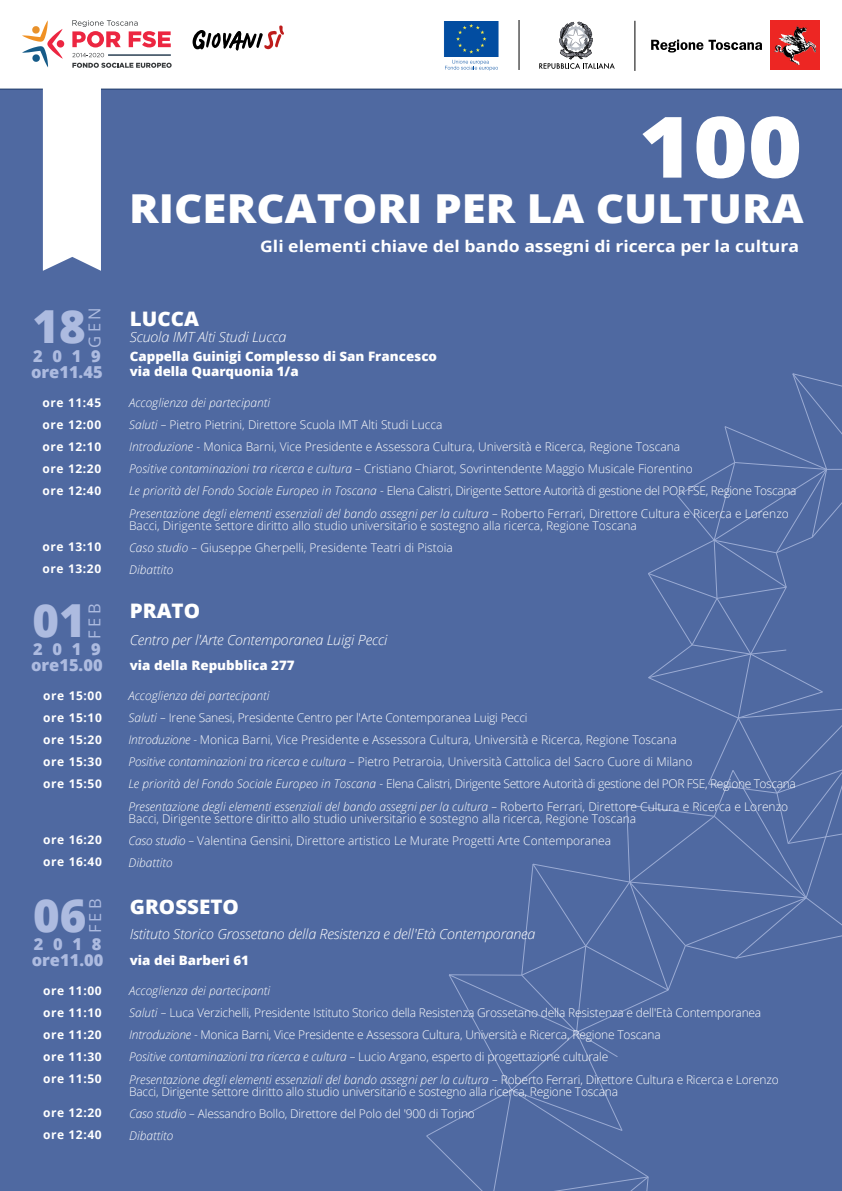
<style>
.page{position:relative;width:842px;height:1191px;background:#fff}
.page>*{position:absolute;margin:0;border:0;box-sizing:border-box;transform-origin:0 0}
.t1{font:800 84.7px "Open Sans";color:#fff;scale:1.1 1}
.t2{font:800 45.5px "Open Sans";color:#adbbe0}
.t3{font:800 39.9px "Open Sans";color:#fff;scale:1.1 1}
.t4{font:800 20px "Open Sans";color:#fff}
.t5{font:800 16.4px "Open Sans";color:#adbbe0}
.t6{font:16.4px "Open Sans";letter-spacing:.2em;color:#adbbe0}
.t7{font:700 16px "Open Sans";color:#fff;scale:1.1 1}
.t8{font:italic 300 14px "Open Sans";letter-spacing:-.015em;color:#fff}
.t9{font:800 13px/15.6px "Open Sans";color:#fff}
.t10{font:300 12px/22.2px "Open Sans";color:#fff}
.t11{font:700 12px/22px "Open Sans";letter-spacing:.05em;color:#fff;text-align:justify}
.s1{font-style:italic}
</style>
<div class="page">
<div style="left:0;top:89px;width:842px;height:1102px;background:#4f69a1"></div>
<div style="left:426px;top:373px;width:416px;height:818px;background:#4f69a1"></div>
<svg style="left:22px;top:20px;width:150px;height:251px"></svg>
<div style="left:443px;top:20px;width:56px;height:37px;background:#024da1"></div>
<div style="left:443px;top:20px;width:56px;height:38px;border:1px solid #fff"></div>
<svg style="left:456px;top:24px;width:30px;height:30px"></svg>
<svg style="left:445px;top:60px;width:53px;height:10px"></svg>
<svg style="left:539px;top:22px;width:76px;height:47px"></svg>
<div style="left:770px;top:20px;width:50px;height:50px;background:#ed2623"></div>
<img style="left:774px;top:26px;width:43px;height:39px">
<svg style="left:651px;top:40px;width:111px;height:12px"></svg>
<hr style="left:519px;top:20px;width:1px;height:50px;background:#000">
<hr style="left:635px;top:21px;width:1px;height:49px;background:#000">
<svg style="left:193px;top:25px;width:91px;height:25px"></svg>
<h2 class="t2" style="left:32px;top:292px;width:55px">18</h2>
<h3 class="t6" style="left:83px;top:348px;width:42px;rotate:-90deg">GEN</h3>
<h3 class="t5" style="left:31px;top:359px;width:73px">ore11.45</h3>
<h3 class="t5" style="left:33px;top:343px;width:69px">2019</h3>
<p class="t11" style="left:43px;top:391px;width:60px">ore 11:45 ore 12:00 ore 12:10 ore 12:20 ore 12:40</p>
<p class="t11" style="left:43px;top:535px;width:60px">ore 13:10 ore 13:20</p>
<h2 class="t2" style="left:32px;top:586px;width:55px">01</h2>
<h3 class="t6" style="left:83px;top:638px;width:36px;rotate:-90deg">FEB</h3>
<h3 class="t5" style="left:31px;top:653px;width:73px">ore15.00</h3>
<h3 class="t5" style="left:33px;top:636px;width:69px">2019</h3>
<p class="t11" style="left:43px;top:684px;width:60px">ore 15:00 ore 15:10 ore 15:20 ore 15:30 ore 15:50</p>
<p class="t11" style="left:43px;top:828px;width:60px">ore 16:20 ore 16:40</p>
<h2 class="t2" style="left:33px;top:880px;width:55px">06</h2>
<h3 class="t6" style="left:84px;top:933px;width:36px;rotate:-90deg">FEB</h3>
<h3 class="t5" style="left:32px;top:947px;width:73px">ore11.00</h3>
<h3 class="t5" style="left:34px;top:931px;width:69px">2018</h3>
<p class="t11" style="left:43px;top:979px;width:60px">ore 11:00 ore 11:10 ore 11:20 ore 11:30 ore 11:50</p>
<p class="t11" style="left:43px;top:1101px;width:60px">ore 12:20 ore 12:40</p>
<h1 class="t1" style="left:639px;top:82px;width:150px">100</h1>
<h3 class="t3" style="left:129px;top:178px;width:615px">RICERCATORI PER LA CULTURA</h3>
<h3 class="t4" style="left:130px;top:303px;width:71px">LUCCA</h3>
<h3 class="t7" style="left:260px;top:235px;width:491px">Gli elementi chiave del bando assegni di ricerca per la cultura</h3>
<p class="t8" style="left:130px;top:327px;width:158px">Scuola IMT Alti Studi Lucca</p>
<p class="t9" style="left:130px;top:347px;width:309px">Cappella Guinigi Complesso di San Francesco via della Quarquonia 1/a</p>
<p class="t10" style="left:129px;top:391px;width:669px"><span class="s1">Accoglienza dei partecipanti<br>Saluti –</span> Pietro Pietrini, Direttore Scuola IMT Alti Studi Lucca<br><span class="s1">Introduzione -</span> Monica Barni, Vice Presidente e Assessora Cultura, Università e Ricerca, Regione Toscana<br><span class="s1">Positive contaminazioni tra ricerca e cultura –</span> Cristiano Chiarot, Sovrintendente Maggio Musicale Fiorentino<br><span class="s1">Le priorità del Fondo Sociale Europeo in Toscana -</span> Elena Calistri, Dirigente Settore Autorità di gestione del POR FSE, Regione Toscana <span class="s1">Presentazione degli elementi essenziali del bando assegni per la cultura –</span> Roberto Ferrari, Direttore Cultura e Ricerca e Lorenzo</p>
<p class="t10" style="left:129px;top:515px;width:509px">Bacci, Dirigente settore diritto allo studio universitario e sostegno alla ricerca, Regione Toscana<br><span class="s1">Caso studio –</span> Giuseppe Gherpelli, Presidente Teatri di Pistoia<br><span class="s1">Dibattito</span></p>
<h3 class="t4" style="left:130px;top:595px;width:72px">PRATO</h3>
<p class="t8" style="left:130px;top:630px;width:259px">Centro per l'Arte Contemporanea Luigi Pecci</p>
<p class="t9" style="left:130px;top:657px;width:166px">via della Repubblica 277</p>
<p class="t10" style="left:128px;top:684px;width:669px"><span class="s1">Accoglienza dei partecipanti<br>Saluti –</span> Irene Sanesi, Presidente Centro per l'Arte Contemporanea Luigi Pecci<br><span class="s1">Introduzione -</span> Monica Barni, Vice Presidente e Assessora Cultura, Università e Ricerca, Regione Toscana<br><span class="s1">Positive contaminazioni tra ricerca e cultura –</span> Pietro Petraroia, Università Cattolica del Sacro Cuore di Milano<br><span class="s1">Le priorità del Fondo Sociale Europeo in Toscana -</span> Elena Calistri, Dirigente Settore Autorità di gestione del POR FSE, Regione Toscana <span class="s1">Presentazione degli elementi essenziali del bando assegni per la cultura –</span> Roberto Ferrari, Direttore Cultura e Ricerca e Lorenzo</p>
<p class="t10" style="left:128px;top:807px;width:509px">Bacci, Dirigente settore diritto allo studio universitario e sostegno alla ricerca, Regione Toscana<br><span class="s1">Caso studio –</span> Valentina Gensini, Direttore artistico Le Murate Progetti Arte Contemporanea<br><span class="s1">Dibattito</span></p>
<h3 class="t4" style="left:130px;top:891px;width:111px">GROSSETO</h3>
<p class="t8" style="left:130px;top:924px;width:407px">Istituto Storico Grossetano della Resistenza e dell'Età Contemporanea</p>
<p class="t9" style="left:130px;top:952px;width:121px">via dei Barberi 61</p>
<p class="t10" style="left:129px;top:979px;width:651px"><span class="s1">Accoglienza dei partecipanti<br>Saluti –</span> Luca Verzichelli, Presidente Istituto Storico della Resistenza Grossetano della Resistenza e dell'Età Contemporanea <span class="s1">Introduzione -</span> Monica Barni, Vice Presidente e Assessora Cultura, Università e Ricerca, Regione Toscana<br><span class="s1">Positive contaminazioni tra ricerca e cultura –</span> Lucio Argano, esperto di progettazione culturale<br><span class="s1">Presentazione degli elementi essenziali del bando assegni per la cultura –</span> Roberto Ferrari, Direttore Cultura e Ricerca e Lorenzo</p>
<p class="t10" style="left:129px;top:1080px;width:490px">Bacci, Dirigente settore diritto allo studio universitario e sostegno alla ricerca, Regione Toscana<br><span class="s1">Caso studio –</span> Alessandro Bollo, Direttore del Polo del '900 di Torino<br><span class="s1">Dibattito</span></p>
</div>
